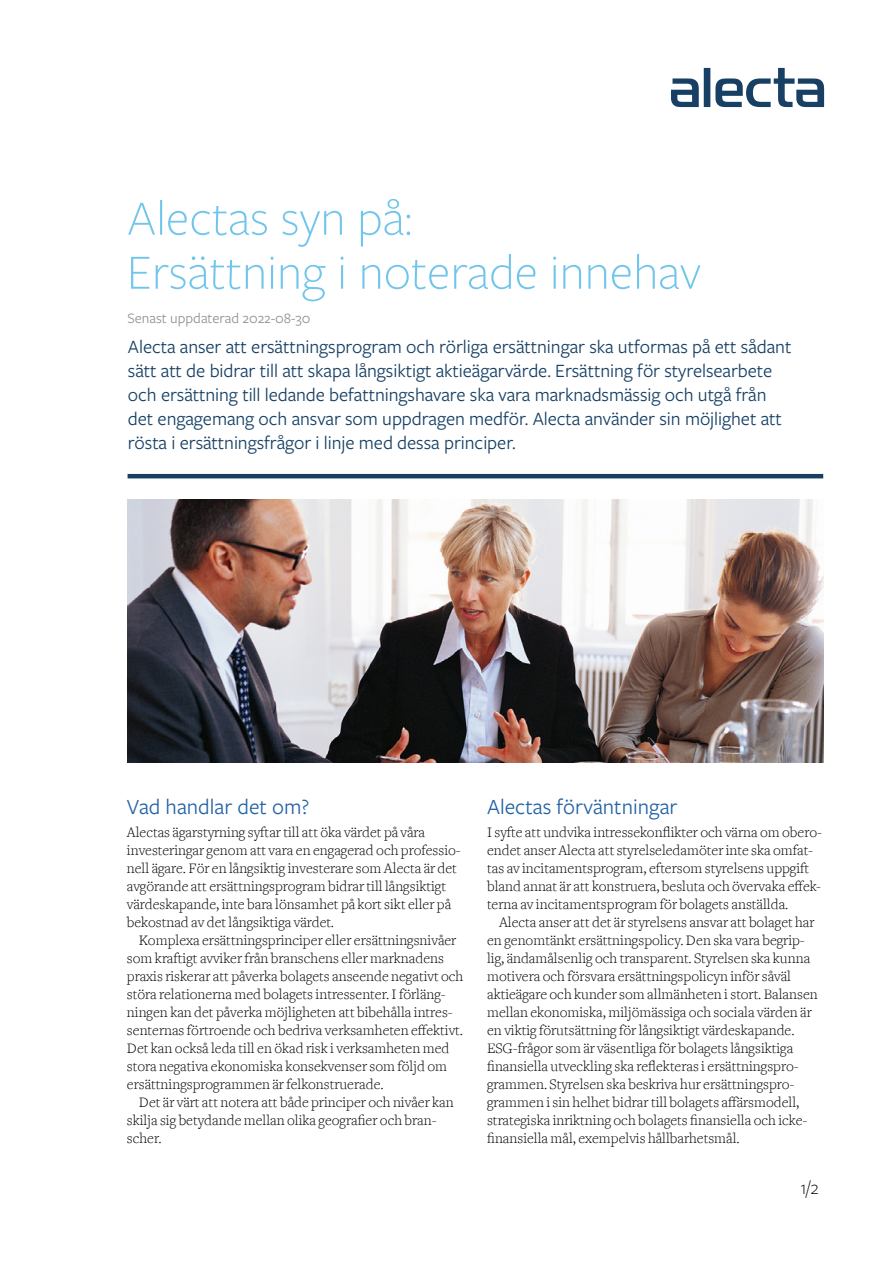
<style>
.page{position:relative;width:893px;height:1263px;background:#fff}
.page>*{position:absolute;margin:0;border:0;box-sizing:border-box;transform-origin:0 0}
.t1{font:300 51px/54px "Freight Sans Pro";color:#71c5eb}
.t2{font:22.5px "Freight Sans Pro";color:#2463a6}
.t3{font:19.5px/24px "Freight Sans Pro";letter-spacing:-.005em;color:#174064}
.t4{font:300 19.5px "Freight Sans Pro";color:#000}
.t5{font:300 15px/18px "Freight Text";color:#000}
.t6{font:15px "Freight Sans Pro";color:#949290}
</style>
<div class="page">
<svg style="left:671px;top:68px;width:153px;height:39px"></svg>
<hr style="left:128px;top:474px;width:695px;height:4px;background:#174064">
<img style="left:128px;top:500px;width:695px;height:262px">
<h1 class="t1" style="left:127px;top:189px;width:575px">Alectas syn på:<br>Ersättning i noterade innehav</h1>
<p class="t3" style="left:128px;top:334px;width:665px">Alecta anser att ersättningsprogram och rörliga ersättningar ska utformas på ett sådant sätt att de bidrar till att skapa långsiktigt aktieägarvärde. Ersättning för styrelsearbete och ersättning till ledande befattningshavare ska vara marknadsmässig och utgå från det engagemang och ansvar som uppdragen medför. Alecta använder sin möjlighet att rösta i ersättningsfrågor i linje med dessa principer.</p>
<p class="t6" style="left:128px;top:308px;width:184px">Senast uppdaterad 2022-08-30</p>
<h2 class="t2" style="left:127px;top:792px;width:184px">Vad handlar det om?</h2>
<p class="t5" style="left:127px;top:823px;width:335px">Alectas ägarstyrning syftar till att öka värdet på våra investeringar genom att vara en engagerad och professio&shy;nell ägare. För en långsiktig investerare som Alecta är det avgörande att ersättningsprogram bidrar till långsiktigt värdeskapande, inte bara lönsamhet på kort sikt eller på bekostnad av det långsiktiga värdet.</p>
<p class="t5" style="left:127px;top:931px;width:338px;text-indent:12px">Komplexa ersättningsprinciper eller ersättningsnivåer som kraftigt avviker från branschens eller marknadens praxis riskerar att påverka bolagets anseende negativt och störa relationerna med bolagets intressenter. I förläng&shy;ningen kan det påverka möjligheten att bibehålla intres&shy;senternas förtroende och bedriva verksamheten effektivt.<br>Det kan också leda till en ökad risk i verksamheten med stora negativa ekonomiska konsekvenser som följd om ersättningsprogrammen är felkonstruerade.</p>
<p class="t5" style="left:127px;top:1093px;width:328px;text-indent:12px">Det är värt att notera att både principer och nivåer kan skilja sig betydande mellan olika geografier och bran&shy;scher.</p>
<h2 class="t2" style="left:487px;top:792px;width:192px">Alectas förväntningar</h2>
<p class="t5" style="left:487px;top:823px;width:337px">I syfte att undvika intressekonflikter och värna om obero&shy;endet anser Alecta att styrelseledamöter inte ska omfat&shy;tas av incitamentsprogram, eftersom styrelsens uppgift bland annat är att konstruera, besluta och övervaka effek&shy;terna av incitamentsprogram för bolagets anställda.</p>
<p class="t5" style="left:487px;top:913px;width:332px;text-indent:12px">Alecta anser att det är styrelsens ansvar att bolaget har en genomtänkt ersättningspolicy. Den ska vara begrip&shy;lig, ändamålsenlig och transparent. Styrelsen ska kunna motivera och försvara ersättningspolicyn inför såväl aktieägare och kunder som allmänheten i stort. Balansen mellan ekonomiska, miljömässiga och sociala värden är en viktig förutsättning för långsiktigt värdeskapande.<br>ESG-frågor som är väsentliga för bolagets långsiktiga finansiella utveckling ska reflekteras i ersättningspro&shy;grammen. Styrelsen ska beskriva hur ersättningspro&shy;grammen i sin helhet bidrar till bolagets affärsmodell, strategiska inriktning och bolagets finansiella och icke&shy;finansiella mål, exempelvis hållbarhetsmål.</p>
<h3 class="t4" style="left:800px;top:1175px;width:20px">1/2</h3>
</div>
